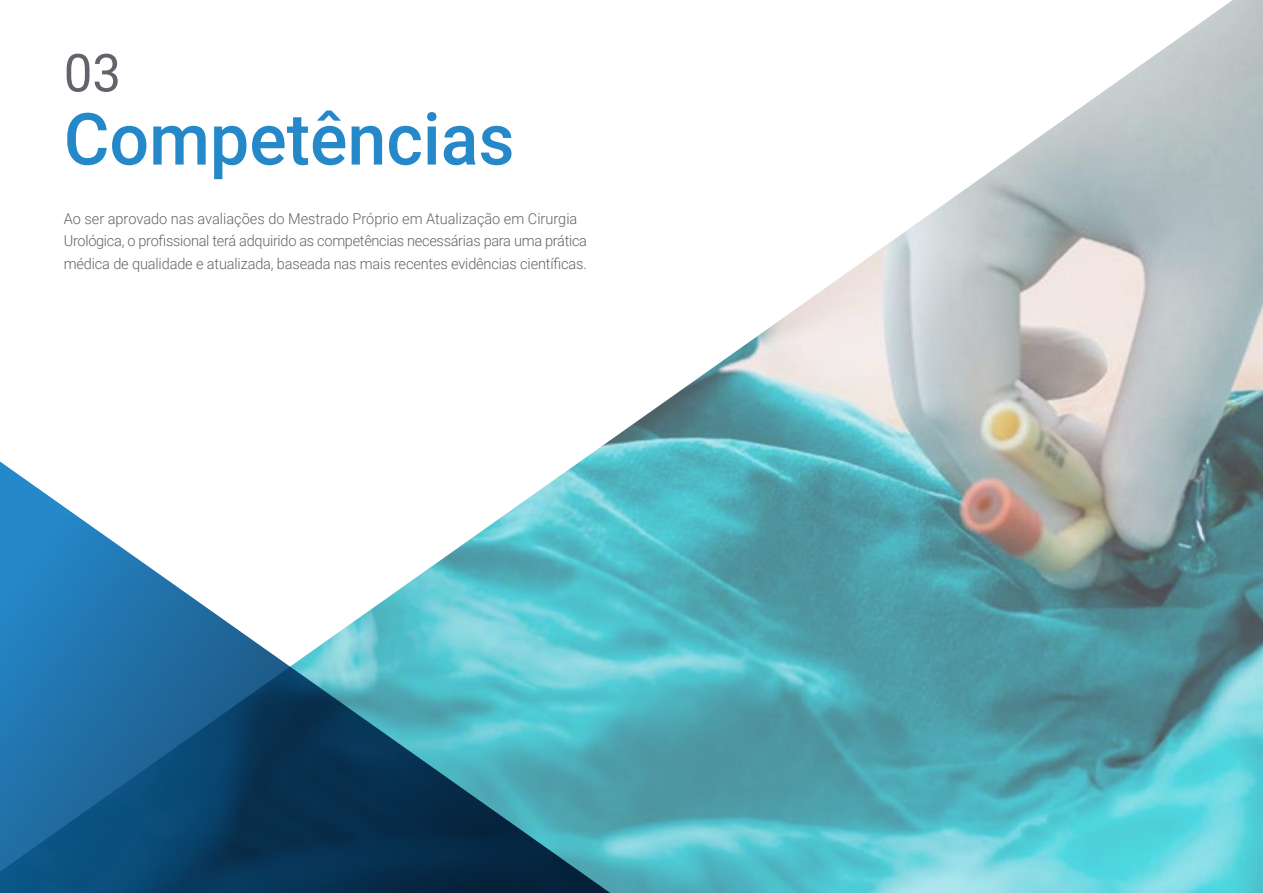
<style>
.page{position:relative;width:1263px;height:893px;background:#fff}
.page>*{position:absolute;margin:0;border:0;box-sizing:border-box;transform-origin:0 0}
.t1{font:500 72px "Roboto";color:#2488c9}
.t2{font:52.5px "Roboto";color:#61646a}
.t3{font:300 15px/22.5px "Roboto";letter-spacing:-.01em;color:#61646a}
</style>
<div class="page">
<img style="left:602px;top:0;width:661px;height:893px">
<svg style="left:0;top:446px;width:640px;height:447px"></svg>
<h2 class="t2" style="left:64px;top:36px;width:59px">03</h2>
<h1 class="t1" style="left:64px;top:89px;width:452px">Competências</h1>
<p class="t3" style="left:64px;top:207px;width:525px">Ao ser aprovado nas avaliações do Mestrado Próprio em Atualização em Cirurgia<br>Urológica, o profissional terá adquirido as competências necessárias para uma prática médica de qualidade e atualizada, baseada nas mais recentes evidências científicas.</p>
</div>
